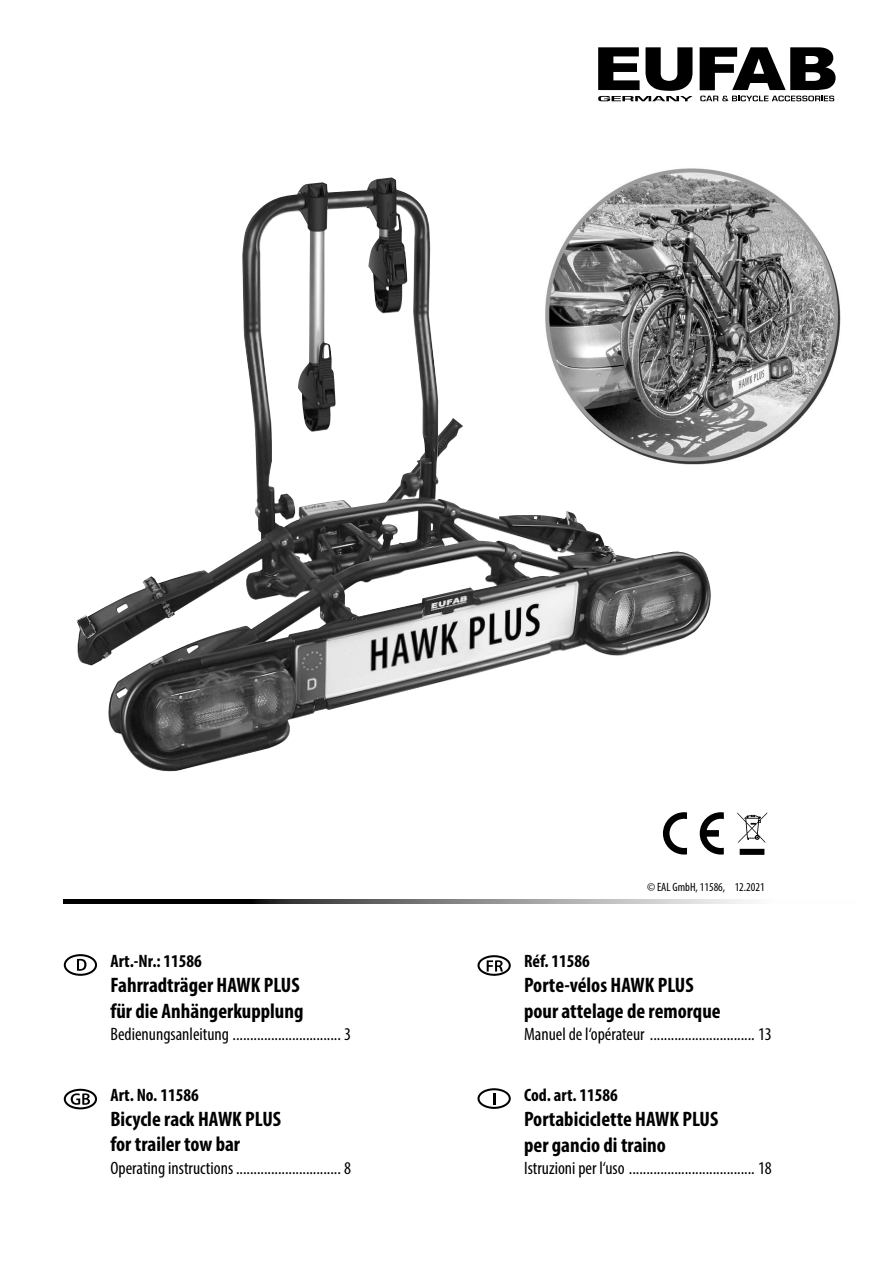
<style>
.page{position:relative;width:893px;height:1263px;background:#fff}
.page>*{position:absolute;margin:0;border:0;box-sizing:border-box;transform-origin:0 0}
.t1{font:700 condensed 21px/25.2px "Myriad Pro";color:#000}
.t2{font:condensed 18px "Myriad Pro";color:#000}
.t3{font:700 condensed 18px "Myriad Pro";color:#000}
.t4{font:condensed 12px "Myriad Pro";color:#000}
</style>
<div class="page">
<img style="left:76px;top:179px;width:635px;height:593px">
<img style="left:544px;top:168px;width:297px;height:297px">
<svg style="left:700px;top:47px;width:136px;height:43px"></svg>
<svg style="left:598px;top:47px;width:95px;height:54px"></svg>
<svg style="left:700px;top:96px;width:134px;height:5px"></svg>
<div style="left:64px;top:954px;width:33px;height:22px;border:2px solid #000;border-radius:50%"></div>
<svg style="left:77px;top:959px;width:9px;height:12px"></svg>
<div style="left:64px;top:1089px;width:33px;height:20px;border:2px solid #000;border-radius:50%"></div>
<svg style="left:71px;top:1093px;width:19px;height:12px"></svg>
<div style="left:477px;top:955px;width:34px;height:21px;border:2px solid #000;border-radius:50%"></div>
<svg style="left:487px;top:960px;width:16px;height:11px"></svg>
<div style="left:477px;top:1088px;width:34px;height:21px;border:2px solid #000;border-radius:50%"></div>
<svg style="left:493px;top:1093px;width:3px;height:11px"></svg>
<svg style="left:64px;top:900px;width:685px;height:3px;background:#696969"></svg>
<svg style="left:663px;top:812px;width:24px;height:42px"></svg>
<svg style="left:700px;top:812px;width:24px;height:42px"></svg>
<svg style="left:737px;top:812px;width:30px;height:43px"></svg>
<p class="t3" style="left:110px;top:950px;width:93px">Art.-Nr.: 11586</p>
<p class="t1" style="left:110px;top:972px;width:194px">Fahrradträger HAWK PLUS für die Anhängerkupplung</p>
<p class="t2" style="left:110px;top:1023px;width:242px">Bedienungsanleitung ............................... 3</p>
<p class="t3" style="left:110px;top:1083px;width:90px">Art. No. 11586</p>
<p class="t1" style="left:110px;top:1106px;width:172px">Bicycle rack HAWK PLUS for trailer tow bar</p>
<p class="t2" style="left:110px;top:1157px;width:242px">Operating instructions .............................. 8</p>
<p class="t4" style="left:647px;top:879px;width:119px">© EAL GmbH, 11586, 12.2021</p>
<p class="t3" style="left:524px;top:950px;width:67px">Réf. 11586</p>
<p class="t1" style="left:524px;top:972px;width:198px">Porte-vélos HAWK PLUS pour attelage de remorque</p>
<p class="t2" style="left:524px;top:1023px;width:249px">Manuel de l‘opérateur .............................. 13</p>
<p class="t3" style="left:524px;top:1084px;width:95px">Cod. art. 11586</p>
<p class="t1" style="left:524px;top:1106px;width:196px">Portabiciclette HAWK PLUS per gancio di traino</p>
<p class="t2" style="left:524px;top:1157px;width:249px">Istruzioni per l‘uso .................................... 18</p>
</div>
